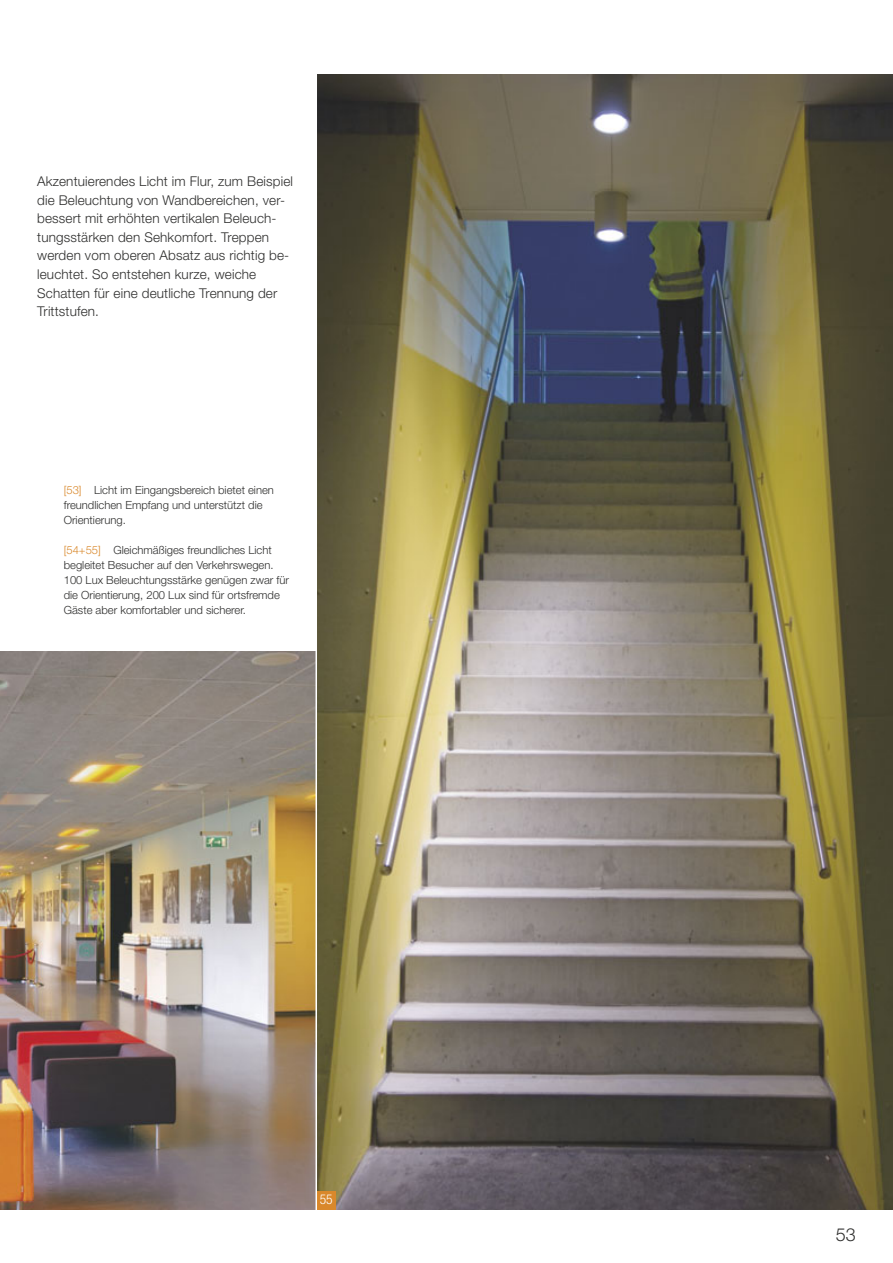
<style>
.page{position:relative;width:893px;height:1263px;background:#fff}
.page>*{position:absolute;margin:0;border:0;box-sizing:border-box;transform-origin:0 0}
.t1{font:300 18px "Helvetica Neue";color:#2f2f2e}
.t2{font:300 13.5px/18.6px "Helvetica Neue";letter-spacing:.01em;color:#2f2f2e}
.t3{font:300 condensed 13.5px "Helvetica Neue";color:#fff}
.t4{font:300 11.25px/15px "Helvetica Neue";color:#2f2f2e}
.s1{color:#d9882b}
</style>
<div class="page">
<img style="left:0;top:651px;width:315px;height:558px">
<img style="left:317px;top:74px;width:576px;height:1135px">
<div style="left:317px;top:1191px;width:19px;height:18px;background:#d9882b"></div>
<p class="t2" style="left:37px;top:173px;width:257px">Akzentuierendes Licht im Flur, zum Beispiel die Beleuchtung von Wandbereichen, ver&shy;bessert mit erhöhten vertikalen Beleuch&shy;tungsstärken den Sehkomfort. Treppen werden vom oberen Absatz aus richtig be&shy;leuchtet. So entstehen kurze, weiche Schatten für eine deutliche Trennung der Trittstufen.</p>
<p class="t4" style="left:64px;top:483px;width:212px"><span class="s1">[53]</span> Licht im Eingangsbereich bietet einen freundlichen Empfang und unterstützt die<br>Orientierung.</p>
<p class="t4" style="left:64px;top:543px;width:227px"><span class="s1">[54+55]</span> Gleichmäßiges freundliches Licht begleitet Besucher auf den Verkehrswegen.<br>100 Lux Beleuchtungsstärke genügen zwar für die Orientierung, 200 Lux sind für ortsfremde Gäste aber komfortabler und sicherer.</p>
<p class="t3" style="left:320px;top:1195px;width:14px">55</p>
<h1 class="t1" style="left:836px;top:1228px;width:21px">53</h1>
</div>
